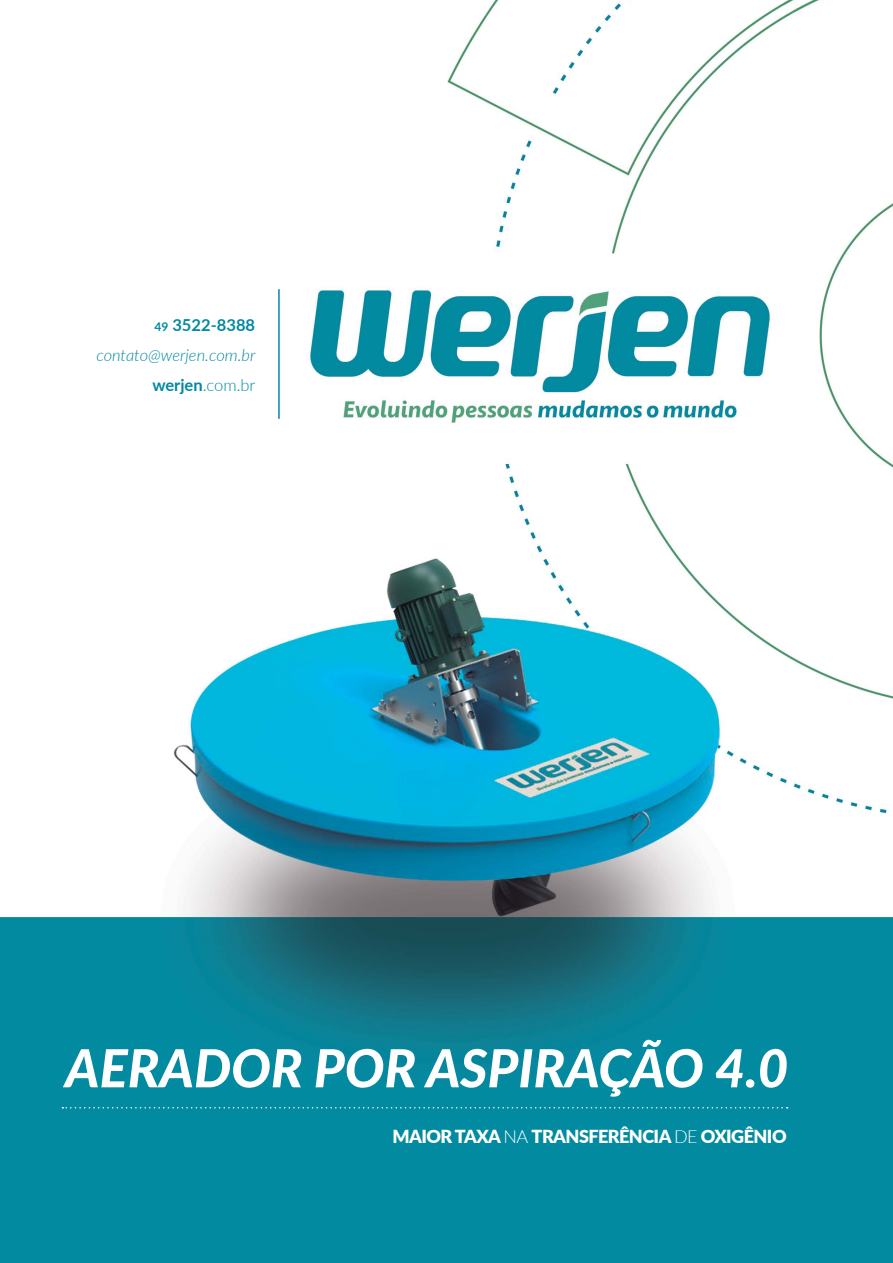
<style>
.page{position:relative;width:893px;height:1263px;background:#fff}
.page>*{position:absolute;margin:0;border:0;box-sizing:border-box;transform-origin:0 0}
.t1{font:italic 800 52.5px "Lato";color:#fff}
.t2{font:900 18px "Lato";letter-spacing:-.03em;color:#fff}
.t3{font:italic 300 16.5px/30px "Lato";color:#0089a1;text-align:right}
.s1{font-weight:700;font-style:normal;font-size:12px}
.s2{font-weight:700;font-style:normal}
.s3{font-style:normal}
.s4{font-weight:300}
</style>
<div class="page">
<img style="left:0;top:0;width:893px;height:1263px">
<hr style="left:278px;top:289px;width:2px;height:130px;background:#0089a1">
<svg style="left:62px;top:1107px;width:726px;height:1px"></svg>
<p class="t3" style="left:96px;top:309px;width:161px"><span class="s1">49</span> <span class="s2">3522-8388 </span>contato@werjen.com.br <span class="s2">werjen</span><span class="s3">.com.br</span></p>
<h1 class="t1" style="left:65px;top:1029px;width:725px">AERADOR POR ASPIRAÇÃO 4.0</h1>
<p class="t2" style="left:392px;top:1123px;width:396px">MAIOR TAXA <span class="s4">na</span> TRANSFERÊNCIA <span class="s4">de</span> OXIGÊNIO</p>
</div>
